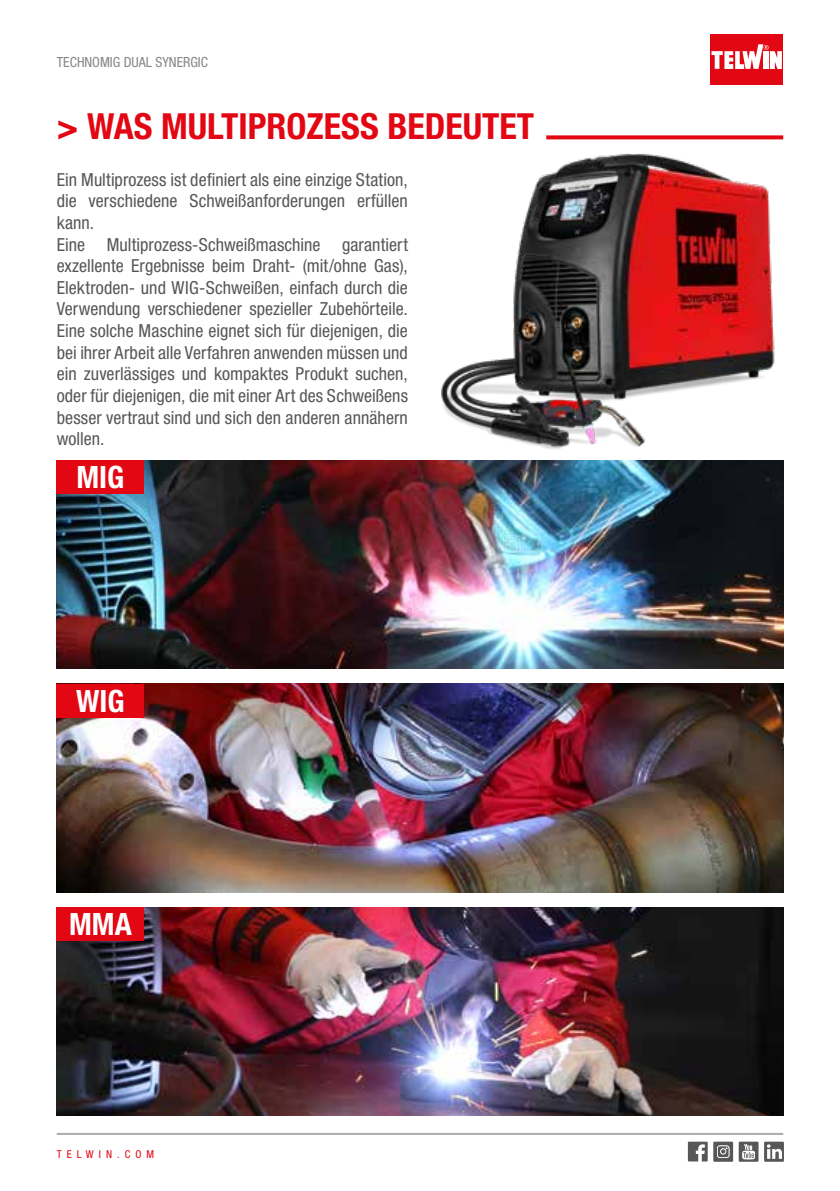
<style>
.page{position:relative;width:840px;height:1191px;background:#fff}
.page>*{position:absolute;margin:0;border:0;box-sizing:border-box;transform-origin:0 0}
.t1{font:700 condensed 36px "Helvetica Neue LT Std";color:#e30613}
.t2{font:700 condensed 30.8px "Helvetica Neue LT Std";color:#fff}
.t3{font:condensed 18px/21.6px "Helvetica Neue LT Std";color:#575756}
.t4{font:condensed 14px "Helvetica Neue LT Std";color:#878787}
.t5{font:condensed 10.8px "Helvetica Neue LT Pro";letter-spacing:.465em;color:#e30613}
</style>
<div class="page">
<div style="left:710px;top:34px;width:72px;height:50px;background:#e30613"></div>
<svg style="left:711px;top:44px;width:70px;height:25px"></svg>
<hr style="left:57px;top:1132px;width:725px;height:2px;background:#575756">
<svg style="left:687px;top:1141px;width:45px;height:20px"></svg>
<svg style="left:738px;top:1141px;width:45px;height:20px"></svg>
<img style="left:57px;top:907px;width:725px;height:208px">
<img style="left:57px;top:460px;width:725px;height:209px">
<img style="left:57px;top:684px;width:725px;height:208px">
<img style="left:423px;top:75px;width:361px;height:396px">
<div style="left:57px;top:460px;width:87px;height:34px;background:#e30613"></div>
<div style="left:57px;top:907px;width:87px;height:34px;background:#e30613"></div>
<svg style="left:546px;top:135px;width:236px;height:4px"></svg>
<div style="left:57px;top:684px;width:87px;height:34px;background:#e30613"></div>
<p class="t4" style="left:57px;top:54px;width:153px">TECHNOMIG DUAL SYNERGIC</p>
<h1 class="t1" style="left:57px;top:105px;width:478px">&gt; WAS MULTIPROZESS BEDEUTET</h1>
<p class="t3" style="left:57px;top:168px;width:352px">Ein Multiprozess ist definiert als eine einzige Station, die verschiedene Schweißanforderungen erfüllen kann.<br>Eine Multiprozess-Schweißmaschine garantiert exzellente Ergebnisse beim Draht- (mit/ohne Gas), Elektroden- und WIG-Schweißen, einfach durch die Verwendung verschiedener spezieller Zubehörteile.<br>Eine solche Maschine eignet sich für diejenigen, die bei ihrer Arbeit alle Verfahren anwenden müssen und ein zuverlässiges und kompaktes Produkt suchen, oder für diejenigen, die mit einer Art des Schweißens besser vertraut sind und sich den anderen annähern wollen.</p>
<h2 class="t2" style="left:76px;top:459px;width:49px">MIG</h2>
<h2 class="t2" style="left:76px;top:682px;width:50px">WIG</h2>
<h2 class="t2" style="left:69px;top:905px;width:64px">MMA</h2>
<p class="t5" style="left:57px;top:1147px;width:99px">TELWIN.COM</p>
</div>
